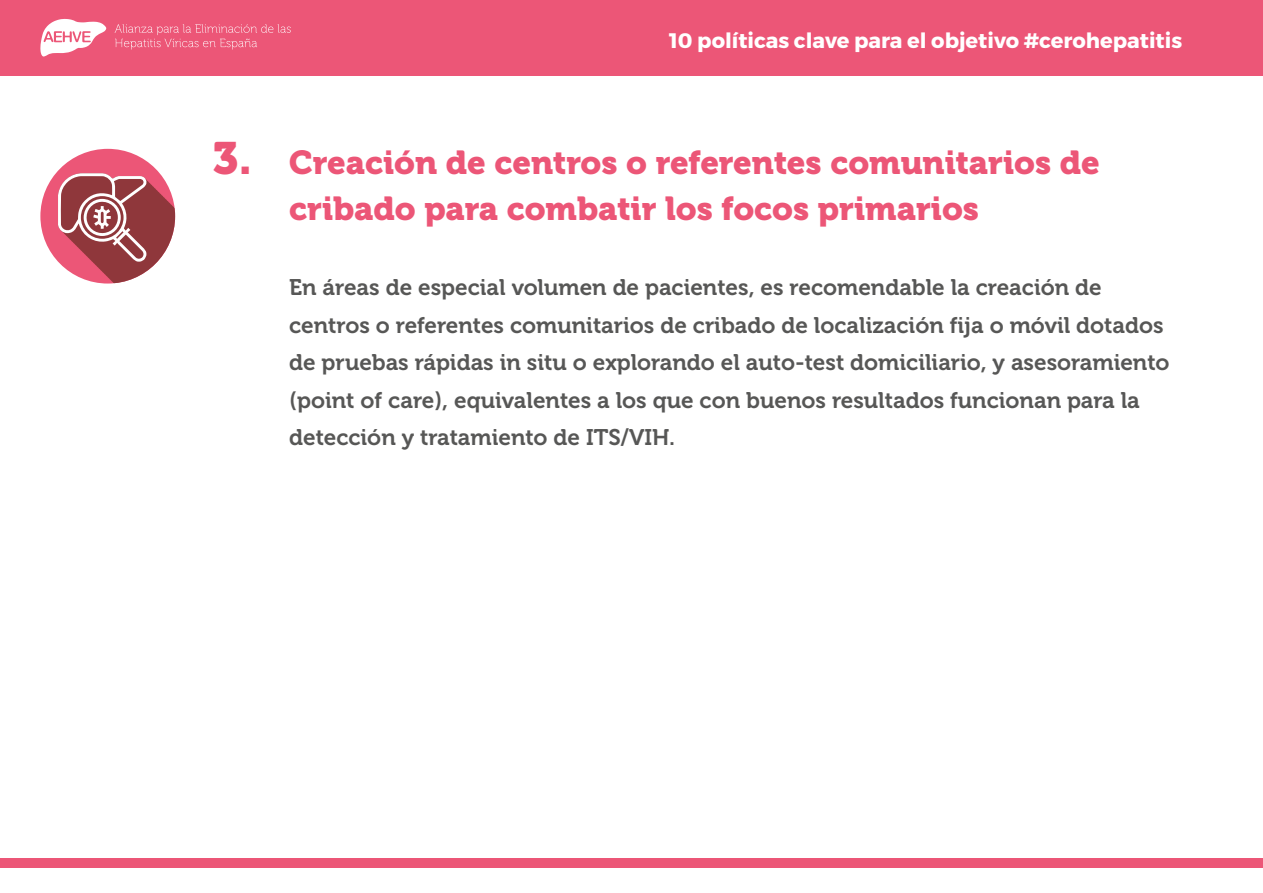
<style>
.page{position:relative;width:1263px;height:893px;background:#fff}
.page>*{position:absolute;margin:0;border:0;box-sizing:border-box;transform-origin:0 0}
.t1{font:33px/46.5px "Museo 900";color:#ec5677}
.t2{font:22.5px/37.5px "Museo 700";color:#575756}
.t3{font:700 21px "Montserrat";color:#fff}
.s1{font-size:45px}
</style>
<div class="page">
<div style="left:0;top:0;width:1263px;height:75px;background:#ec5677"></div>
<div style="left:0;top:858px;width:1263px;height:10px;background:#ec5677"></div>
<svg style="left:40px;top:19px;width:66px;height:38px"></svg>
<svg style="left:115px;top:24px;width:176px;height:26px"></svg>
<div style="left:40px;top:149px;width:135px;height:135px;background:#ec5677;border-radius:50%"></div>
<svg style="left:58px;top:173px;width:117px;height:111px"></svg>
<p class="t3" style="left:669px;top:24px;width:514px">10 políticas clave para el objetivo #cerohepatitis</p>
<p class="t1" style="left:289px;top:139px;width:812px;text-indent:-77px"><span class="s1">3.</span> Creación de centros o referentes comunitarios de cribado para combatir los focos primarios</p>
<p class="t2" style="left:289px;top:269px;width:882px">En áreas de especial volumen de pacientes, es recomendable la creación de centros o referentes comunitarios de cribado de localización fija o móvil dotados de pruebas rápidas in situ o explorando el auto-test domiciliario, y asesoramiento (point of care), equivalentes a los que con buenos resultados funcionan para la detección y tratamiento de ITS/VIH.</p>
</div>
